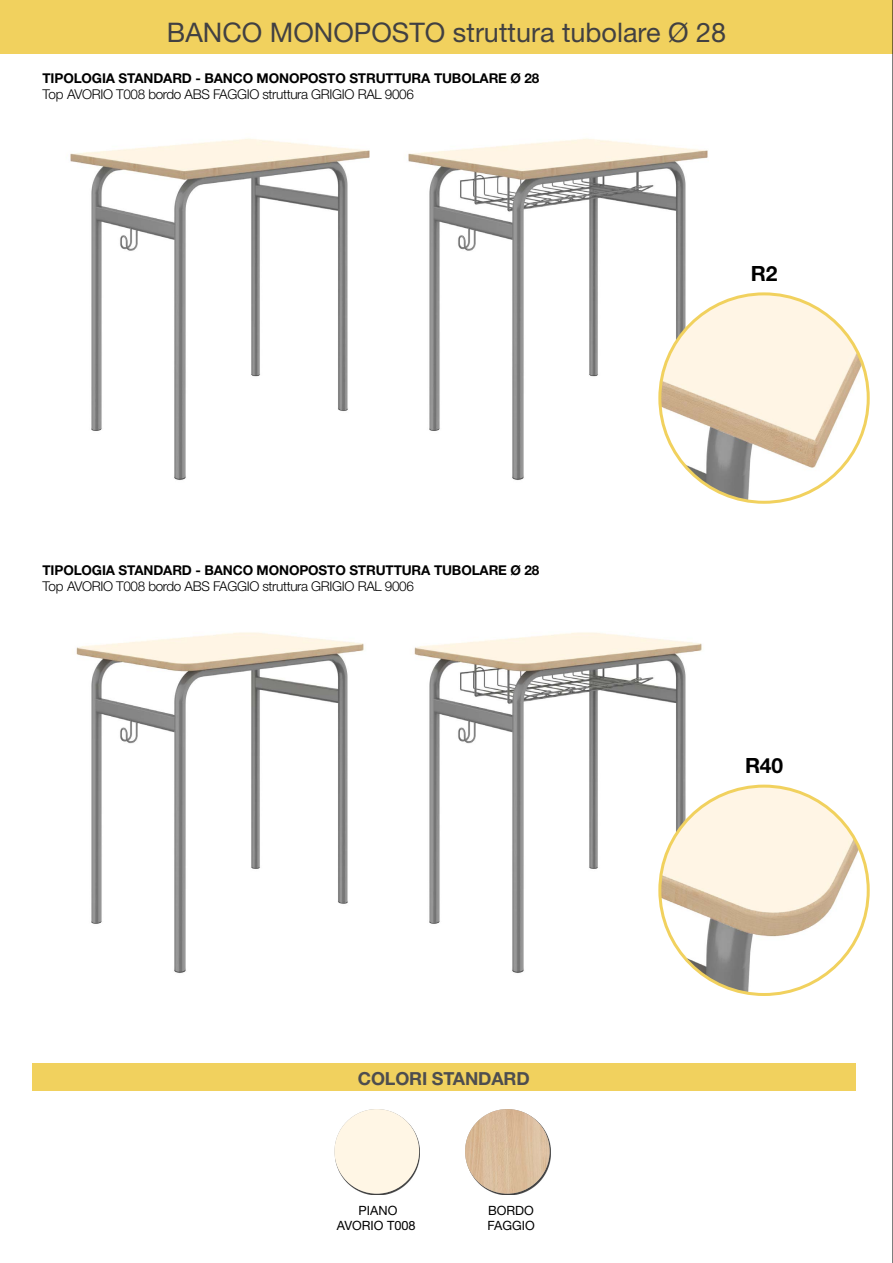
<style>
.page{position:relative;width:893px;height:1263px;background:#fff}
.page>*{position:absolute;margin:0;border:0;box-sizing:border-box;transform-origin:0 0}
.t1{font:27px "Helvetica Neue LT Std";color:#414042}
.t2{font:700 21px "Helvetica Neue LT Std";color:#000}
.t3{font:700 18px "Helvetica Neue LT Std";letter-spacing:-.01em;color:#4d4d4f}
.t4{font:700 13.5px "Helvetica Neue LT Std";letter-spacing:-.01em;color:#000}
.t5{font:300 13.5px "Helvetica Neue LT Std";letter-spacing:-.025em;color:#000}
.t6{font:12.75px/14.7px "Helvetica Neue LT Std";color:#000;text-align:center}
</style>
<div class="page">
<div style="left:0;top:0;width:893px;height:53px;background:#f1d15e"></div>
<hr style="left:892px;top:0;width:1px;height:1263px;background:#000">
<img style="left:70px;top:138px;width:638px;height:348px">
<img style="left:660px;top:294px;width:208px;height:208px;border-radius:104px">
<div style="left:335px;top:1109px;width:85px;height:85px;background:#000;opacity:.75"></div>
<div style="left:334px;top:1109px;width:85px;height:84px;background:#fff6e5;border-radius:42px"></div>
<div style="left:466px;top:1109px;width:85px;height:85px;background:#000;opacity:.75"></div>
<img style="left:465px;top:1109px;width:85px;height:84px;border-radius:42px">
<div style="left:32px;top:1064px;width:824px;height:27px;background:#f1d15e"></div>
<img style="left:76px;top:632px;width:632px;height:346px">
<img style="left:660px;top:786px;width:208px;height:208px;border-radius:104px">
<h1 class="t1" style="left:167px;top:16px;width:561px">BANCO MONOPOSTO struttura tubolare Ø 28</h1>
<p class="t4" style="left:43px;top:70px;width:498px">TIPOLOGIA STANDARD - BANCO MONOPOSTO STRUTTURA TUBOLARE Ø 28</p>
<p class="t5" style="left:43px;top:86px;width:373px">Top AVORIO T008 bordo ABS FAGGIO struttura GRIGIO RAL 9006</p>
<h2 class="t2" style="left:751px;top:260px;width:28px">R2</h2>
<p class="t4" style="left:43px;top:562px;width:498px">TIPOLOGIA STANDARD - BANCO MONOPOSTO STRUTTURA TUBOLARE Ø 28</p>
<p class="t5" style="left:43px;top:578px;width:373px">Top AVORIO T008 bordo ABS FAGGIO struttura GRIGIO RAL 9006</p>
<h2 class="t2" style="left:745px;top:752px;width:40px">R40</h2>
<h3 class="t3" style="left:358px;top:1067px;width:173px">COLORI STANDARD</h3>
<p class="t6" style="left:337px;top:1203px;width:81px">PIANO<br>AVORIO T008</p>
<p class="t6" style="left:487px;top:1203px;width:49px;text-align:left">BORDO<br>FAGGIO</p>
</div>
